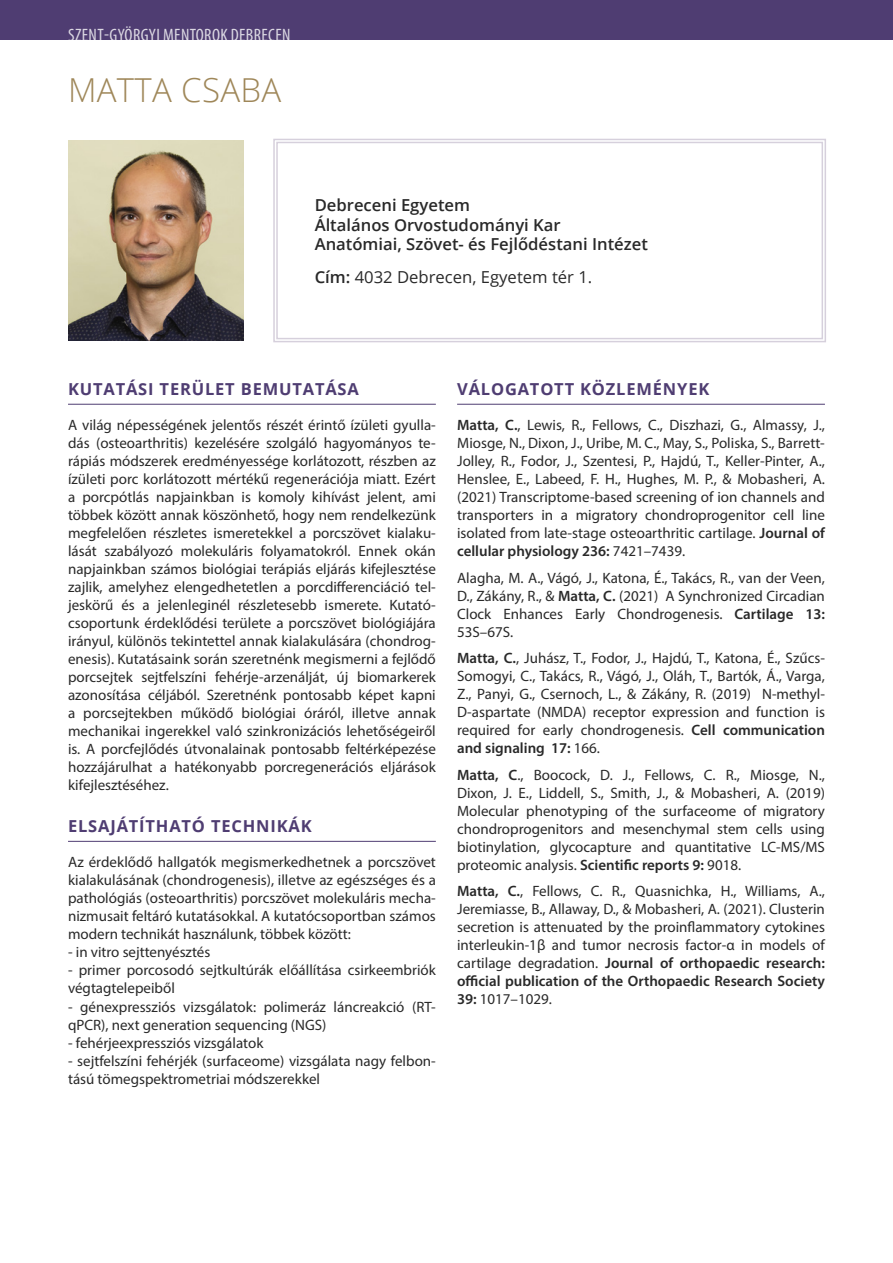
<style>
.page{position:relative;width:893px;height:1263px;background:#fff}
.page>*{position:absolute;margin:0;border:0;box-sizing:border-box;transform-origin:0 0}
.Név_M{font:300 33px "Open Sans";letter-spacing:.01em;color:#9f8759}
.t1{font:condensed 18px "Myriad Pro";letter-spacing:.02em;color:#fff}
.Affiliáció1_M{font:600 16.5px/19.8px "Open Sans";color:#292929}
.alcím1_M{font:700 16.5px "Open Sans";letter-spacing:.05em;color:#4f3d72}
.Affiliáció2_M{font:16.5px "Open Sans";color:#292929}
.body1_M{font:15px/18px "Myriad Pro";color:#292929}
.Közlemények_M{font:15px/18px "Myriad Pro";color:#292929;text-align:justify}
.s1{font-weight:600}
</style>
<div class="page">
<div style="left:0;top:0;width:893px;height:40px;background:#4f3d72"></div>
<svg style="left:273px;top:138px;width:553px;height:205px"></svg>
<div style="left:276px;top:142px;width:547px;height:197px;border:1px solid #d6d0dc"></div>
<hr style="left:68px;top:404px;width:368px;height:1px;background:#4f3d72">
<hr style="left:68px;top:841px;width:368px;height:1px;background:#4f3d72">
<hr style="left:457px;top:404px;width:368px;height:1px;background:#4f3d72">
<img style="left:68px;top:141px;width:176px;height:199px">
<p class="t1" style="left:68px;top:24px;width:224px">SZENT-GYÖRGYI MENTOROK DEBRECEN</p>
<p class="Név_M" style="left:68px;top:67px;width:215px">MATTA CSABA</p>
<p class="Affiliáció1_M" style="left:315px;top:195px;width:335px">Debreceni Egyetem<br>Általános Orvostudományi Kar<br>Anatómiai, Szövet- és Fejlődéstani Intézet</p>
<p class="Affiliáció2_M" style="left:315px;top:266px;width:279px"><span class="s1">Cím:</span> 4032 Debrecen, Egyetem tér 1.</p>
<p class="alcím1_M" style="left:68px;top:378px;width:292px">KUTATÁSI TERÜLET BEMUTATÁSA</p>
<p class="body1_M" style="left:68px;top:416px;width:369px;text-align:justify">A világ népességének jelentős részét érintő ízületi gyulla&shy;dás (osteoarthritis) kezelésére szolgáló hagyományos te&shy;rápiás módszerek eredményessége korlátozott, részben az ízületi porc korlátozott mértékű regenerációja miatt. Ezért a porcpótlás napjainkban is komoly kihívást jelent, ami többek között annak köszönhető, hogy nem rendelkezünk megfelelően részletes ismeretekkel a porcszövet kialaku&shy;lását szabályozó molekuláris folyamatokról. Ennek okán napjainkban számos biológiai terápiás eljárás kifejlesztése zajlik, amelyhez elengedhetetlen a porcdifferenciáció tel&shy;jeskörű és a jelenleginél részletesebb ismerete. Kutató&shy;csoportunk érdeklődési területe a porcszövet biológiájára irányul, különös tekintettel annak kialakulására (chondrog&shy;enesis). Kutatásaink során szeretnénk megismerni a fejlődő porcsejtek sejtfelszíni fehérje-arzenálját, új biomarkerek azonosítása céljából. Szeretnénk pontosabb képet kapni a porcsejtekben működő biológiai óráról, illetve annak mechanikai ingerekkel való szinkronizációs lehetőségeiről is. A porcfejlődés útvonalainak pontosabb feltérképezése hozzájárulhat a hatékonyabb porcregenerációs eljárások kifejlesztéséhez.</p>
<p class="alcím1_M" style="left:68px;top:815px;width:245px">ELSAJÁTÍTHATÓ TECHNIKÁK</p>
<p class="body1_M" style="left:68px;top:853px;width:369px;text-align:justify">Az érdeklődő hallgatók megismerkedhetnek a porcszövet kialakulásának (chondrogenesis), illetve az egészséges és a pathológiás (osteoarthritis) porcszövet molekuláris mecha&shy;nizmusait feltáró kutatásokkal. A kutatócsoportban számos modern technikát használunk, többek között:</p>
<p class="body1_M" style="left:68px;top:943px;width:144px">- in vitro sejttenyésztés</p>
<p class="body1_M" style="left:68px;top:961px;width:369px">- primer porcosodó sejtkultúrák előállítása csirkeembriók végtagtelepeiből</p>
<p class="body1_M" style="left:68px;top:997px;width:369px">- génexpressziós vizsgálatok: polimeráz láncreakció (RT&shy;qPCR), next generation sequencing (NGS)</p>
<p class="body1_M" style="left:68px;top:1033px;width:197px">- fehérjeexpressziós vizsgálatok</p>
<p class="body1_M" style="left:68px;top:1051px;width:369px">- sejtfelszíni fehérjék (surfaceome) vizsgálata nagy felbon&shy;tású tömegspektrometriai módszerekkel</p>
<p class="alcím1_M" style="left:457px;top:378px;width:254px">VÁLOGATOTT KÖZLEMÉNYEK</p>
<p class="Közlemények_M" style="left:457px;top:416px;width:369px"><span class="s1">Matta, C.</span>, Lewis, R., Fellows, C., Diszhazi, G., Almassy, J., Miosge, N., Dixon, J., Uribe, M. C., May, S., Poliska, S., Barrett-Jolley, R., Fodor, J., Szentesi, P., Hajdú, T., Keller-Pinter, A., Henslee, E., Labeed, F. H., Hughes, M. P., &amp; Mobasheri, A. (2021) Transcriptome-based screening of ion channels and transporters in a migratory chondroprogenitor cell line isolated from late-stage osteoarthritic cartilage. <span class="s1">Journal of cellular physiology 236:</span> 7421–7439.</p>
<p class="Közlemények_M" style="left:457px;top:569px;width:369px">Alagha, M. A., Vágó, J., Katona, É., Takács, R., van der Veen, D., Zákány, R., &amp; <span class="s1">Matta, C.</span> (2021) A Synchronized Circadian Clock Enhances Early Chondrogenesis. <span class="s1">Cartilage 13:<br></span>53S–67S.</p>
<p class="Közlemények_M" style="left:457px;top:649px;width:369px"><span class="s1">Matta, C.</span>, Juhász, T., Fodor, J., Hajdú, T., Katona, É., Szűcs-Somogyi, C., Takács, R., Vágó, J., Oláh, T., Bartók, Á., Varga, Z., Panyi, G., Csernoch, L., &amp; Zákány, R. (2019) N-methyl-D-aspartate (NMDA) receptor expression and function is required for early chondrogenesis. <span class="s1">Cell communication and signaling 17:</span> 166.</p>
<p class="Közlemények_M" style="left:457px;top:766px;width:369px"><span class="s1">Matta, C</span>., Boocock, D. J., Fellows, C. R., Miosge, N., Dixon, J. E., Liddell, S., Smith, J., &amp; Mobasheri, A. (2019)<br>Molecular phenotyping of the surfaceome of migratory chondroprogenitors and mesenchymal stem cells using biotinylation, glycocapture and quantitative LC-MS/MS proteomic analysis. <span class="s1">Scientific reports 9:</span> 9018.</p>
<p class="Közlemények_M" style="left:457px;top:882px;width:369px"><span class="s1">Matta, C.</span>, Fellows, C. R., Quasnichka, H., Williams, A., Jeremiasse, B., Allaway, D., &amp; Mobasheri, A. (2021). Clusterin secretion is attenuated by the proinflammatory cytokines interleukin-1β and tumor necrosis factor-α in models of cartilage degradation. <span class="s1">Journal of orthopaedic research: official publication of the Orthopaedic Research Society 39:</span> 1017–1029.</p>
</div>
